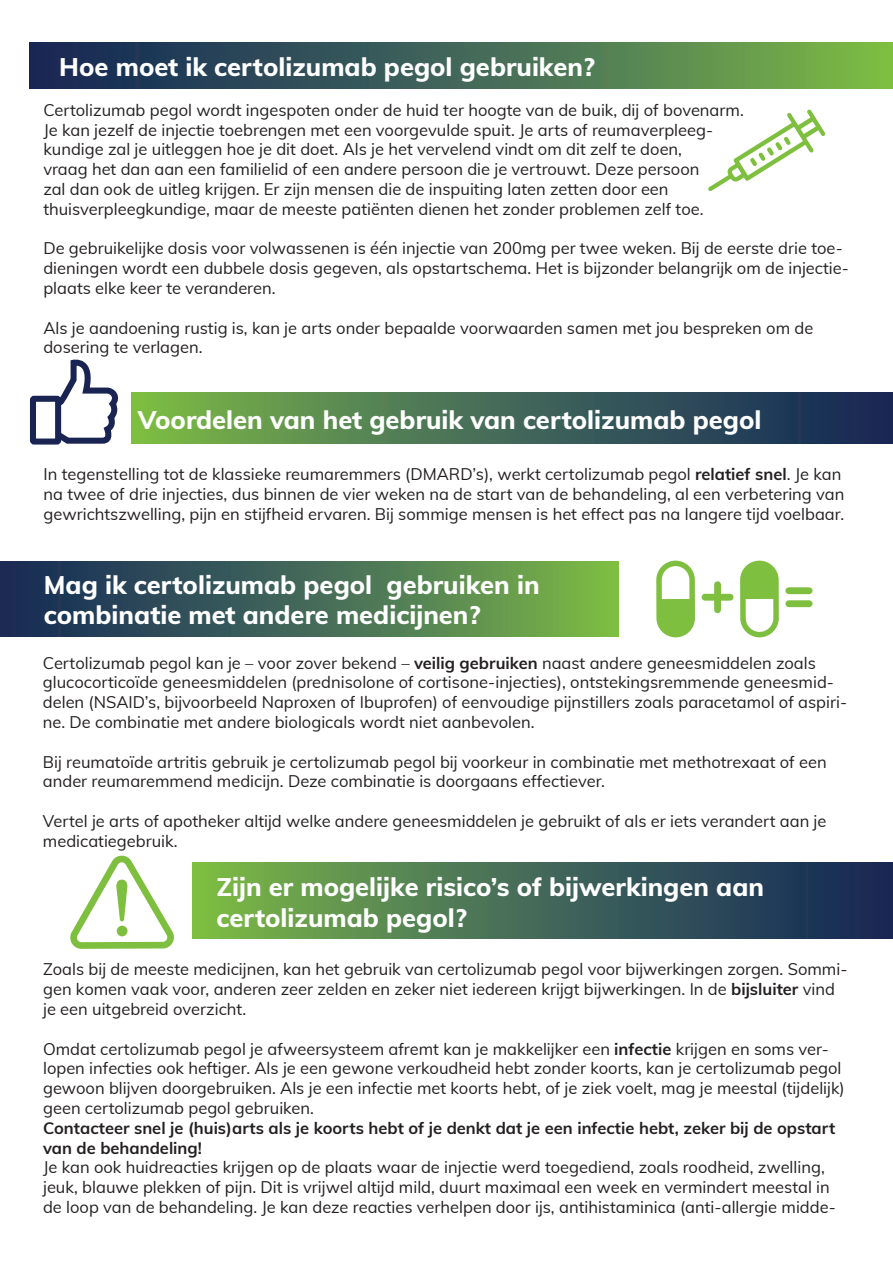
<style>
.page{position:relative;width:893px;height:1263px;background:#fff}
.page>*{position:absolute;margin:0;border:0;box-sizing:border-box;transform-origin:0 0}
.t1{font:800 25.5px "Muli";color:#fff}
.t2{font:16.5px/19.8px "Muli";color:#231f20}
.t3{font:700 16.5px/19.8px "Muli";color:#231f20}
.s1{font-weight:700}
</style>
<div class="page">
<div style="left:192px;top:862px;width:701px;height:77px;background:linear-gradient(to right,#79b54d,#11215b)"></div>
<div style="left:0;top:562px;width:618px;height:74px;background:linear-gradient(to right,#13255d,#7ab64b)"></div>
<div style="left:132px;top:392px;width:761px;height:51px;background:linear-gradient(to right,#7ab64b,#10215c)"></div>
<div style="left:30px;top:396px;width:31px;height:49px;border:6px solid #192453"></div>
<svg style="left:50px;top:359px;width:69px;height:86px"></svg>
<div style="left:656px;top:561px;width:39px;height:76px;border:5px solid #7ebf3f;border-radius:17px"></div>
<svg style="left:656px;top:597px;width:39px;height:39px"></svg>
<div style="left:740px;top:561px;width:39px;height:76px;border:5px solid #7ebf3f;border-radius:17px"></div>
<svg style="left:740px;top:562px;width:39px;height:39px"></svg>
<div style="left:705px;top:594px;width:25px;height:7px;background:#7ebf3f"></div>
<div style="left:714px;top:585px;width:7px;height:25px;background:#7ebf3f"></div>
<div style="left:789px;top:587px;width:20px;height:7px;background:#7ebf3f"></div>
<div style="left:789px;top:600px;width:20px;height:7px;background:#7ebf3f"></div>
<svg style="left:70px;top:855px;width:104px;height:94px"></svg>
<div style="left:192px;top:862px;width:24px;height:77px;background:#7cbc41"></div>
<svg style="left:708px;top:109px;width:118px;height:82px"></svg>
<div style="left:30px;top:43px;width:863px;height:46px;background:linear-gradient(to right,#10215c,#7ab64b)"></div>
<p class="t1" style="left:59px;top:48px;width:537px">Hoe moet ik certolizumab pegol gebruiken?</p>
<p class="t2" style="left:43px;top:99px;width:702px">Certolizumab pegol wordt ingespoten onder de huid ter hoogte van de buik, dij of bovenarm.</p>
<p class="t2" style="left:43px;top:119px;width:671px">Je kan jezelf de injectie toebrengen met een voorgevulde spuit. Je arts of reumaverpleeg-</p>
<p class="t2" style="left:43px;top:139px;width:640px">kundige zal je uitleggen hoe je dit doet. Als je het vervelend vindt om dit zelf te doen,</p>
<p class="t2" style="left:43px;top:158px;width:658px">vraag het dan aan een familielid of een andere persoon die je vertrouwt. Deze persoon</p>
<p class="t2" style="left:43px;top:178px;width:627px">zal dan ook de uitleg krijgen. Er zijn mensen die de inspuiting laten zetten door een</p>
<p class="t2" style="left:43px;top:198px;width:662px">thuisverpleegkundige, maar de meeste patiënten dienen het zonder problemen zelf toe.</p>
<p class="t2" style="left:43px;top:238px;width:807px">De gebruikelijke dosis voor volwassenen is één injectie van 200mg per twee weken. Bij de eerste drie toe&shy;dieningen wordt een dubbele dosis gegeven, als opstartschema. Het is bijzonder belangrijk om de injectie&shy;plaats elke keer te veranderen.</p>
<p class="t2" style="left:43px;top:317px;width:771px">Als je aandoening rustig is, kan je arts onder bepaalde voorwaarden samen met jou bespreken om de dosering te verlagen.</p>
<p class="t1" style="left:138px;top:401px;width:625px">Voordelen van het gebruik van certolizumab pegol</p>
<p class="t2" style="left:44px;top:464px;width:802px">In tegenstelling tot de klassieke reumaremmers (DMARD’s), werkt certolizumab pegol <span class="s1">relatief snel</span>. Je kan na twee of drie injecties, dus binnen de vier weken na de start van de behandeling, al een verbetering van gewrichtszwelling, pijn en stijfheid ervaren. Bij sommige mensen is het effect pas na langere tijd voelbaar.</p>
<p class="t1" style="left:44px;top:566px;width:497px">Mag ik certolizumab pegol gebruiken in</p>
<p class="t1" style="left:44px;top:596px;width:438px">combinatie met andere medicijnen?</p>
<p class="t2" style="left:43px;top:652px;width:806px">Certolizumab pegol kan je – voor zover bekend – <span class="s1">veilig gebruiken</span> naast andere geneesmiddelen zoals glucocorticoïde geneesmiddelen (prednisolone of cortisone-injecties), ontstekingsremmende geneesmid&shy;delen (NSAID’s, bijvoorbeeld Naproxen of Ibuprofen) of eenvoudige pijnstillers zoals paracetamol of aspiri&shy;ne. De combinatie met andere biologicals wordt niet aanbevolen.</p>
<p class="t2" style="left:43px;top:751px;width:785px">Bij reumatoïde artritis gebruik je certolizumab pegol bij voorkeur in combinatie met methotrexaat of een ander reumaremmend medicijn. Deze combinatie is doorgaans effectiever.</p>
<p class="t2" style="left:43px;top:810px;width:785px">Vertel je arts of apotheker altijd welke andere geneesmiddelen je gebruikt of als er iets verandert aan je medicatiegebruik.</p>
<p class="t1" style="left:216px;top:868px;width:549px">Zijn er mogelijke risico’s of bijwerkingen aan</p>
<p class="t1" style="left:216px;top:899px;width:252px">certolizumab pegol?</p>
<p class="t2" style="left:43px;top:959px;width:806px">Zoals bij de meeste medicijnen, kan het gebruik van certolizumab pegol voor bijwerkingen zorgen. Sommi&shy;gen komen vaak voor, anderen zeer zelden en zeker niet iedereen krijgt bijwerkingen. In de <span class="s1">bijsluiter</span> vind je een uitgebreid overzicht.</p>
<p class="t2" style="left:43px;top:1038px;width:803px">Omdat certolizumab pegol je afweersysteem afremt kan je makkelijker een <span class="s1">infectie</span> krijgen en soms ver&shy;lopen infecties ook heftiger. Als je een gewone verkoudheid hebt zonder koorts, kan je certolizumab pegol gewoon blijven doorgebruiken. Als je een infectie met koorts hebt, of je ziek voelt, mag je meestal (tijdelijk) geen certolizumab pegol gebruiken.</p>
<p class="t3" style="left:43px;top:1117px;width:794px">Contacteer snel je (huis)arts als je koorts hebt of je denkt dat je een infectie hebt, zeker bij de opstart van de behandeling!</p>
<p class="t2" style="left:43px;top:1157px;width:794px">Je kan ook huidreacties krijgen op de plaats waar de injectie werd toegediend, zoals roodheid, zwelling, jeuk, blauwe plekken of pijn. Dit is vrijwel altijd mild, duurt maximaal een week en vermindert meestal in de loop van de behandeling. Je kan deze reacties verhelpen door ijs, antihistaminica (anti-allergie midde-</p>
</div>
